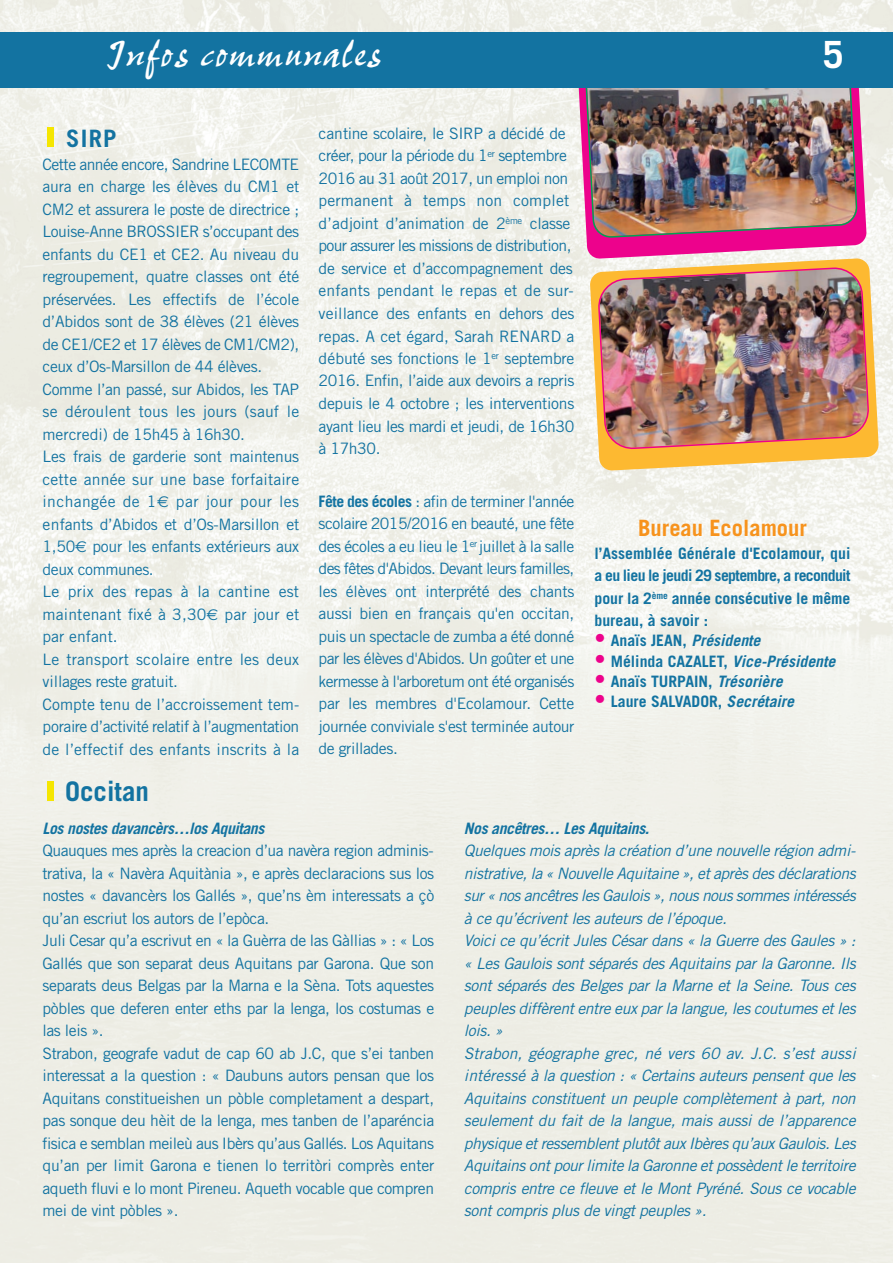
<style>
.page{position:relative;width:893px;height:1263px;background:#fff}
.page>*{position:absolute;margin:0;border:0;box-sizing:border-box;transform-origin:0 0}
.t1{font:45px "Pepita";color:#fff}
.t2{font:700 37.5px "Trade Gothic LT Std";color:#fff}
.t3{font:700 27px "Trade Gothic LT Std";color:#1373a1}
.t4{font:700 24px "Trade Gothic LT Std";color:#1373a1}
.t5{font:700 22.5px "Trade Gothic LT Std";color:#f7931d}
.t6{font:15.75px/22.5px "Trade Gothic LT Std";letter-spacing:-.025em;color:#1373a1}
.t7{font:italic 15.75px/22.5px "Trade Gothic LT Std";letter-spacing:-.025em;color:#1373a1}
.t8{font:700 15.75px/22.5px "Trade Gothic LT Std";color:#1373a1;text-align:justify}
.t9{font:italic 700 15.75px "Trade Gothic LT Std";letter-spacing:-.025em;color:#1373a1}
.s1{font-size:27px;color:#f5e601}
.s2{font-family:"Euro Sans"}
.s3{font-weight:700}
.s4{font-size:22.5px;color:#ed028c}
.s5{font-style:italic}
.s6{color:#f5e601}
</style>
<div class="page">
<img style="left:0;top:0;width:893px;height:1263px">
<svg style="left:578px;top:87px;width:289px;height:172px;fill:#ed028c"></svg>
<img style="left:585px;top:87px;width:273px;height:151px">
<svg style="left:590px;top:258px;width:289px;height:213px"></svg>
<img style="left:597px;top:267px;width:273px;height:183px">
<div style="left:0;top:32px;width:893px;height:55px;background:#1373a1"></div>
<h1 class="t1" style="left:106px;top:24px;width:277px">Infos communales</h1>
<h2 class="t2" style="left:823px;top:41px;width:22px">5</h2>
<h3 class="t4" style="left:43px;top:130px;width:76px"><span class="s1">l</span> SIRP</h3>
<p class="t6" style="left:43px;top:154px;width:258px">Cette année encore, Sandrine LECOMTE aura en charge les élèves du CM1 et CM2 et assurera le poste de directrice ; Louise-Anne BROSSIER s’occupant des enfants du CE1 et CE2. Au niveau du regroupement, quatre classes ont été préservées. Les effectifs de l’école d’Abidos sont de 38 élèves (21 élèves de CE1/CE2 et 17 élèves de CM1/CM2), ceux d’Os-Marsillon de 44 élèves.<br>Comme l’an passé, sur Abidos, les TAP se déroulent tous les jours (sauf le mercredi) de 15h45 à 16h30.<br>Les frais de garderie sont maintenus cette année sur une base forfaitaire inchangée de 1<span class="s2">€</span> par jour pour les enfants d’Abidos et d’Os-Marsillon et 1,50<span class="s2">€</span> pour les enfants extérieurs aux deux communes.<br>Le prix des repas à la cantine est maintenant fixé à 3,30<span class="s2">€</span> par jour et par enfant.<br>Le transport scolaire entre les deux villages reste gratuit.<br>Compte tenu de l’accroissement tem&shy;poraire d’activité relatif à l’augmentation de l’effectif des enfants inscrits à la</p>
<p class="t6" style="left:319px;top:124px;width:257px">cantine scolaire, le SIRP a décidé de créer, pour la période du 1<sup>er</sup> septembre 2016 au 31 août 2017, un emploi non permanent à temps non complet d’adjoint d’animation de 2<sup>ème</sup> classe pour assurer les missions de distribution, de service et d’accompagnement des enfants pendant le repas et de sur&shy;veillance des enfants en dehors des repas. A cet égard, Sarah RENARD a débuté ses fonctions le 1<sup>er</sup> septembre 2016. Enfin, l’aide aux devoirs a repris depuis le 4 octobre ; les interventions ayant lieu les mardi et jeudi, de 16h30 à 17h30.</p>
<p class="t6" style="left:319px;top:491px;width:257px;text-align:justify"><span class="s3">Fête des écoles</span> : afin de terminer l'année scolaire 2015/2016 en beauté, une fête des écoles a eu lieu le 1<sup>er</sup> juillet à la salle des fêtes d'Abidos. Devant leurs familles, les élèves ont interprété des chants aussi bien en français qu'en occitan, puis un spectacle de zumba a été donné par les élèves d'Abidos. Un goûter et une kermesse à l'arboretum ont été organisés par les membres d'Ecolamour. Cette journée conviviale s'est terminée autour de grillades.</p>
<h3 class="t5" style="left:638px;top:520px;width:170px">Bureau Ecolamour</h3>
<p class="t8" style="left:595px;top:543px;width:257px">l’Assemblée Générale d'Ecolamour, qui a eu lieu le jeudi 29 septembre, a reconduit pour la 2<sup>ème</sup> année consécutive le même bureau, à savoir :</p>
<p class="t8" style="left:595px;top:631px;width:167px"><span class="s4">•</span> Anaïs JEAN, <span class="s5">Présidente</span></p>
<p class="t8" style="left:595px;top:651px;width:242px"><span class="s4">•</span> Mélinda CAZALET, <span class="s5">Vice-Présidente</span></p>
<p class="t8" style="left:595px;top:671px;width:190px"><span class="s4">•</span> Anaïs TURPAIN, <span class="s5">Trésorière</span></p>
<p class="t8" style="left:595px;top:691px;width:201px"><span class="s4">•</span> Laure SALVADOR, <span class="s5">Secrétaire</span></p>
<h3 class="t3" style="left:43px;top:781px;width:108px"><span class="s6">l</span> Occitan</h3>
<p class="t9" style="left:43px;top:822px;width:223px">Los nostes davancèrs…los Aquitans</p>
<p class="t6" style="left:42px;top:841px;width:393px">Quauques mes après la creacion d’ua navèra region adminis&shy;trativa, la « Navèra Aquitània », e après declaracions sus los nostes « davancèrs los Gallés », que’ns èm interessats a çò qu’an escriut los autors de l’epòca.<br>Juli Cesar qu’a escrivut en « la Guèrra de las Gàllias » : « Los Gallés que son separat deus Aquitans par Garona. Que son separats deus Belgas par la Marna e la Sèna. Tots aquestes pòbles que deferen enter eths par la lenga, los costumas e las leis ».<br>Strabon, geografe vadut de cap 60 ab J.C, que s’ei tanben interessat a la question : « Daubuns autors pensan que los Aquitans constitueishen un pòble completament a despart, pas sonque deu hèit de la lenga, mes tanben de l’aparéncia fisica e semblan meileù aus Ibèrs qu’aus Gallés. Los Aquitans qu’an per limit Garona e tienen lo territòri comprès enter aqueth fluvi e lo mont Pireneu. Aqueth vocable que compren mei de vint pòbles ».</p>
<p class="t9" style="left:464px;top:822px;width:187px">Nos ancêtres… Les Aquitains.</p>
<p class="t7" style="left:464px;top:841px;width:393px">Quelques mois après la création d’une nouvelle région admi&shy;nistrative, la « Nouvelle Aquitaine », et après des déclarations sur « nos ancêtres les Gaulois », nous nous sommes intéressés à ce qu’écrivent les auteurs de l’époque.<br>Voici ce qu’écrit Jules César dans « la Guerre des Gaules » : « Les Gaulois sont séparés des Aquitains par la Garonne. Ils sont séparés des Belges par la Marne et la Seine. Tous ces peuples diffèrent entre eux par la langue, les coutumes et les lois. »<br>Strabon, géographe grec, né vers 60 av. J.C. s’est aussi intéressé à la question : « Certains auteurs pensent que les Aquitains constituent un peuple complètement à part, non seulement du fait de la langue, mais aussi de l’apparence physique et ressemblent plutôt aux Ibères qu’aux Gaulois. Les Aquitains ont pour limite la Garonne et possèdent le territoire compris entre ce fleuve et le Mont Pyréné. Sous ce vocable sont compris plus de vingt peuples ».</p>
</div>
